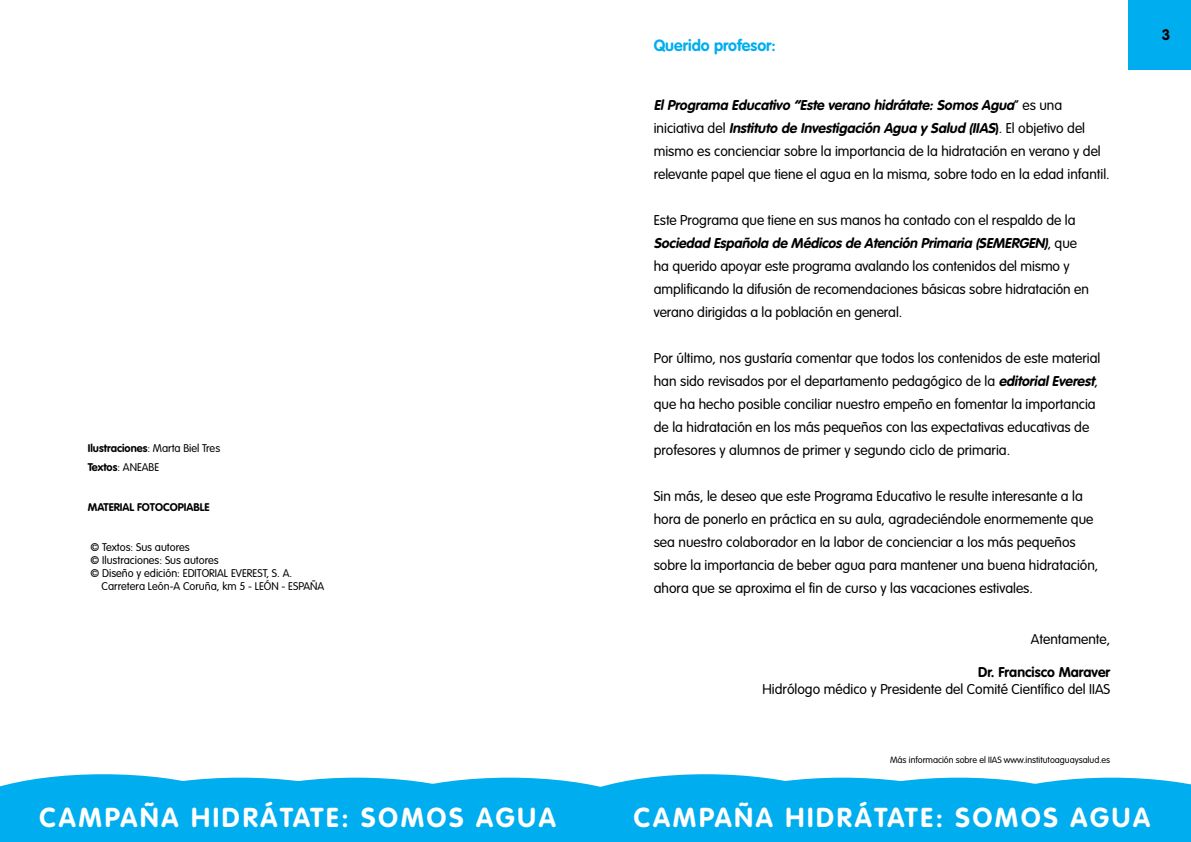
<style>
.page{position:relative;width:1191px;height:842px;background:#fff}
.page>*{position:absolute;margin:0;border:0;box-sizing:border-box;transform-origin:0 0}
.t1{font:700 27px "VAG Rounded";letter-spacing:.1em;color:#fff}
.t2{font:700 16px "VAG Rounded";color:#00aeef}
.t3{font:700 15px "VAG Rounded";color:#000}
.t4{font:300 14px/23px "VAG Rounded";color:#000}
.t5{font:700 14px "VAG Rounded";color:#000}
.t6{font:300 11px/19px "VAG Rounded";color:#000}
.t7{font:700 11px "VAG Rounded";color:#000}
.t8{font:300 9px "VAG Rounded";color:#000}
.s1{font-weight:700}
.s2{font-weight:700;font-style:italic}
</style>
<div class="page">
<div style="left:1128px;top:0;width:63px;height:69px;background:#00aeef"></div>
<svg style="left:0;top:774px;width:1191px;height:68px;background:#12b3f0"></svg>
<p class="t6" style="left:88px;top:439px;width:134px"><span class="s1">Ilustraciones</span>: Marta Biel Tres<br><span class="s1">Textos</span>: ANEABE</p>
<p class="t7" style="left:88px;top:501px;width:123px">MATERIAL FOTOCOPIABLE</p>
<p class="t6" style="left:91px;top:538px;width:101px">© Textos: Sus autores</p>
<p class="t6" style="left:91px;top:551px;width:130px">© Ilustraciones: Sus autores</p>
<p class="t6" style="left:91px;top:564px;width:203px">© Diseño y edición: EDITORIAL EVEREST, S. A.</p>
<p class="t6" style="left:102px;top:577px;width:224px">Carretera León-A Coruña, km 5 - LEÓN - ESPAÑA</p>
<p class="t2" style="left:654px;top:36px;width:124px">Querido profesor:</p>
<p class="t4" style="left:654px;top:94px;width:457px"><span class="s2">ElPrograma Educativo “Este verano hidrátate:Somos Agua</span>” e s u n a<br>i n i c i a t i v a d e l <span class="s2">Instituto de Investigación Agua y Salud (IIAS</span><span class="s1">)</span> . E l o b j e t i v o d e l mismo es concienciar sobre la importancia de la hidratación en verano y del relevante papel que tiene el agua en la misma, sobre todo en la edad infantil.</p>
<p class="t4" style="left:654px;top:209px;width:436px">Este Programa que tiene en sus manos ha contado con el respaldo de la <span class="s2">Sociedad Española de Médicos de Atención Primaria (SEMERGEN)</span>, q u e ha querido apoyar este programa avalando los contenidos del mismo y amplificando la difusión de recomendaciones básicas sobre hidratación en verano dirigidas a la población en general.</p>
<p class="t4" style="left:654px;top:347px;width:448px">Por último, nos gustaría comentar que todos los contenidos de este material han sido revisados por el departamento pedagógico de la <span class="s2">editorialEverest</span>, que ha hecho posible conciliar nuestro empeño en fomentar la importancia de la hidratación en los más pequeños con las expectativas educativas de profesores y alumnos de primer y segundo ciclo de primaria.</p>
<p class="t4" style="left:654px;top:485px;width:446px">Sin más, le deseo que este Programa Educativo le resulte interesante a la hora de ponerlo en práctica en su aula, agradeciéndole enormemente que sea nuestro colaborador en la labor de concienciar a los más pequeños sobre la importancia de beber agua para mantener una buena hidratación, ahora que se aproxima el fin de curso y las vacaciones estivales.</p>
<p class="t4" style="left:1031px;top:628px;width:81px">Atentamente,</p>
<p class="t5" style="left:978px;top:664px;width:134px">Dr. Francisco Maraver</p>
<p class="t4" style="left:762px;top:678px;width:349px">Hidrólogo médico y Presidente del Comité Científico del IIAS</p>
<p class="t3" style="left:1161px;top:26px;width:10px">3</p>
<p class="t8" style="left:890px;top:754px;width:222px">Más información sobre el IIAS www.institutoaguaysalud.es</p>
<h1 class="t1" style="left:40px;top:801px;width:518px">CAMPAÑA HIDRÁTATE: SOMOS AGUA</h1>
<h1 class="t1" style="left:634px;top:801px;width:518px">CAMPAÑA HIDRÁTATE: SOMOS AGUA</h1>
</div>
